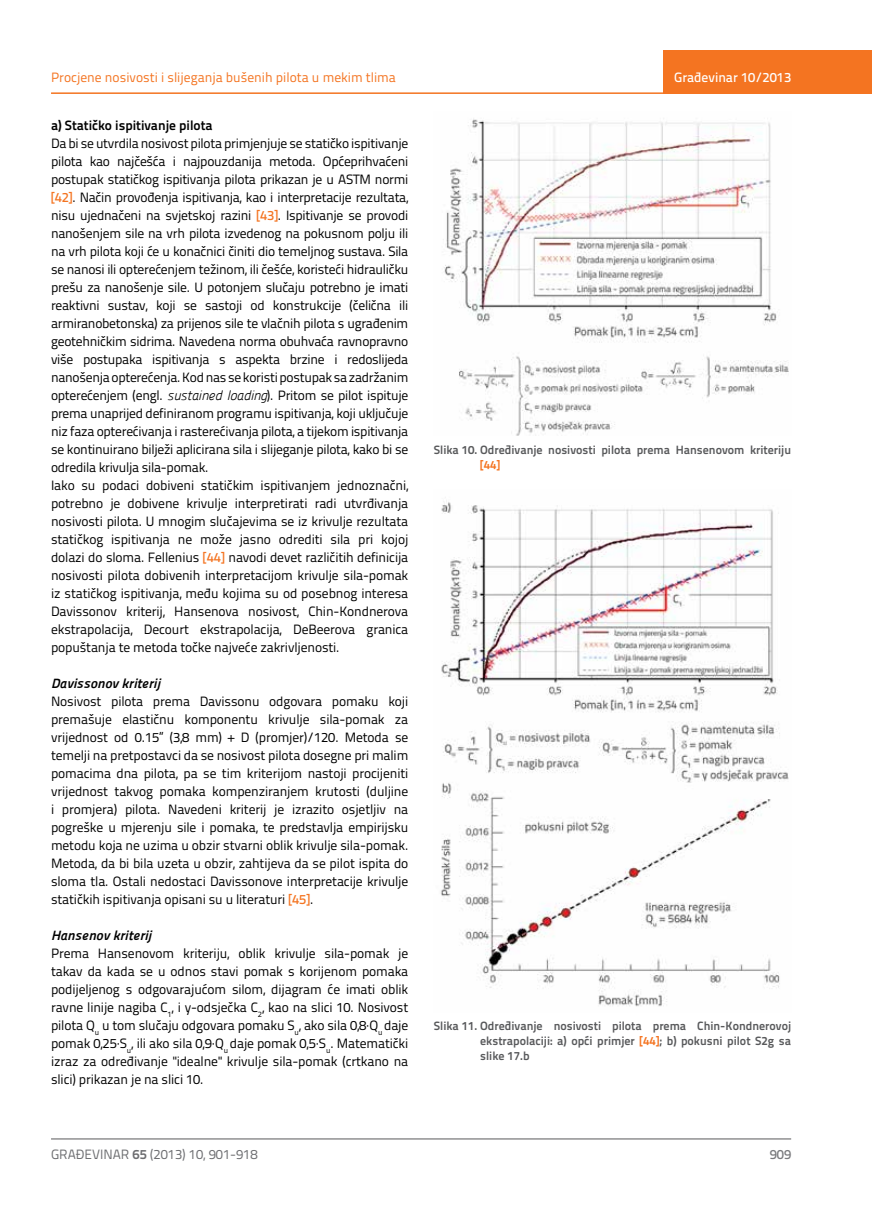
<style>
.page{position:relative;width:872px;height:1212px;background:#fff}
.page>*{position:absolute;margin:0;border:0;box-sizing:border-box;transform-origin:0 0}
.t1{font:13.5px/18px "Titillium Text 22 L";letter-spacing:-.02em;color:#000;text-align:justify}
.t2{font:13.5px "Titillium Text 22 L";color:#f47421}
.t3{font:italic 13.5px "Panefresco 800 wt";color:#000}
.t4{font:13.5px "Titillium Text 22 L";color:#6d6e71}
.t5{font:700 13.5px "Titillium Text 22 L";color:#000}
.t6{font:500 13.5px "Titillium Text 22 L";color:#fff}
.t7{font:500 13.5px "Titillium Text 22 L";color:#797a7d}
.t8{font:700 12px/15px "Titillium Text 22 L";color:#58595b;text-align:justify}
.t9{font:700 12px "Titillium Text 22 L";color:#f47421}
.s1{font-weight:500;color:#f47421}
.s2{font-family:"Panefresco 250 wt";font-style:italic}
.s3{color:#f47421}
.s4{font-weight:700}
</style>
<div class="page">
<hr style="left:51px;top:92px;width:821px;height:2px;background:#f47421">
<div style="left:663px;top:50px;width:209px;height:44px;background:#f47421"></div>
<hr style="left:51px;top:1139px;width:740px;height:1px;background:#58595b">
<img style="left:441px;top:500px;width:348px;height:507px">
<img style="left:443px;top:118px;width:346px;height:318px">
<p class="t2" style="left:51px;top:68px;width:346px">Procjene nosivosti i slijeganja bušenih pilota u mekim tlima</p>
<p class="t5" style="left:51px;top:114px;width:163px">a) Statičko ispitivanje pilota</p>
<p class="t1" style="left:51px;top:133px;width:359px;text-align:left">Da bi se utvrdila nosivost pilota primjenjuje se statičko ispitivanje pilota kao najčešća i najpouzdanija metoda. Općeprihvaćeni postupak statičkog ispitivanja pilota prikazan je u ASTM normi <span class="s1">[42]</span>. Način provođenja ispitivanja, kao i interpretacije rezultata, nisu ujednačeni na svjetskoj razini <span class="s1">[43]</span>. Ispitivanje se provodi nanošenjem sile na vrh pilota izvedenog na pokusnom polju ili na vrh pilota koji će u konačnici činiti dio temeljnog sustava. Sila se nanosi ili opterećenjem težinom, ili češće, koristeći hidrauličku prešu za nanošenje sile. U potonjem slučaju potrebno je imati reaktivni sustav, koji se sastoji od konstrukcije (čelična ili armiranobetonska) za prijenos sile te vlačnih pilota s ugrađenim geotehničkim sidrima. Navedena norma obuhvaća ravnopravno više postupaka ispitivanja s aspekta brzine i redoslijeda nanošenja opterećenja. Kod nas se koristi postupak sa zadržanim opterećenjem (engl. <span class="s2">sustained loading</span>). Pritom se pilot ispituje prema unaprijed definiranom programu ispitivanja, koji uključuje niz faza opterećivanja i rasterećivanja pilota, a tijekom ispitivanja se kontinuirano bilježi aplicirana sila i slijeganje pilota, kako bi se odredila krivulja sila-pomak.<br>Iako su podaci dobiveni statičkim ispitivanjem jednoznačni, potrebno je dobivene krivulje interpretirati radi utvrđivanja nosivosti pilota. U mnogim slučajevima se iz krivulje rezultata statičkog ispitivanja ne može jasno odrediti sila pri kojoj dolazi do sloma. Fellenius <span class="s1">[44]</span> navodi devet različitih definicija nosivosti pilota dobivenih interpretacijom krivulje sila-pomak iz statičkog ispitivanja, među kojima su od posebnog interesa Davissonov kriterij, Hansenova nosivost, Chin-Kondnerova ekstrapolacija, Decourt ekstrapolacija, DeBeerova granica popuštanja te metoda točke najveće zakrivljenosti.</p>
<p class="t3" style="left:51px;top:673px;width:111px">Davissonov kriterij</p>
<p class="t1" style="left:51px;top:691px;width:359px">Nosivost pilota prema Davissonu odgovara pomaku koji premašuje elastičnu komponentu krivulje sila-pomak za vrijednost od 0.15’’ (3,8 mm) + D (promjer)/120. Metoda se temelji na pretpostavci da se nosivost pilota dosegne pri malim pomacima dna pilota, pa se tim kriterijom nastoji procijeniti vrijednost takvog pomaka kompenziranjem krutosti (duljine i promjera) pilota. Navedeni kriterij je izrazito osjetljiv na pogreške u mjerenju sile i pomaka, te predstavlja empirijsku metodu koja ne uzima u obzir stvarni oblik krivulje sila-pomak.<br>Metoda, da bi bila uzeta u obzir, zahtijeva da se pilot ispita do sloma tla. Ostali nedostaci Davissonove interpretacije krivulje statičkih ispitivanja opisani su u literaturi <span class="s1">[45]</span>.</p>
<p class="t3" style="left:51px;top:925px;width:102px">Hansenov kriterij</p>
<p class="t1" style="left:51px;top:944px;width:359px">Prema Hansenovom kriteriju, oblik krivulje sila-pomak je takav da kada se u odnos stavi pomak s korijenom pomaka podijeljenog s odgovarajućom silom, dijagram će imati oblik ravne linije nagiba C<sub>1</sub>, i y-odsječka C<sub>2</sub>, kao na slici 10. Nosivost pilota Q<sub>u</sub> u tom slučaju odgovara pomaku S<sub>u</sub>, ako sila 0,8·Q<sub>u</sub> daje pomak 0,25·S<sub>u</sub>, ili ako sila 0,9·Q<sub>u</sub> daje pomak 0,5·S<sub>u</sub>. Matematički izraz za određivanje "idealne" krivulje sila-pomak (crtkano na slici) prikazan je na slici 10.</p>
<p class="t6" style="left:674px;top:67px;width:118px">Građevinar 10/2013</p>
<p class="t8" style="left:434px;top:441px;width:359px">Slika 10. Određivanje nosivosti pilota prema Hansenovom kriteriju</p>
<p class="t9" style="left:480px;top:455px;width:21px">[44]</p>
<p class="t8" style="left:480px;top:1018px;width:312px;text-indent:-46px">Slika 11. Određivanje nosivosti pilota prema Chin-Kondnerovoj ekstrapolaciji: a) opći primjer <span class="s3">[44]</span>; b) pokusni pilot S2g sa slike 17.b</p>
<p class="t4" style="left:51px;top:1144px;width:208px">GRAĐEVINAR <span class="s4">65</span> (2013) 10, 901-918</p>
<p class="t7" style="left:769px;top:1144px;width:23px">909</p>
</div>
